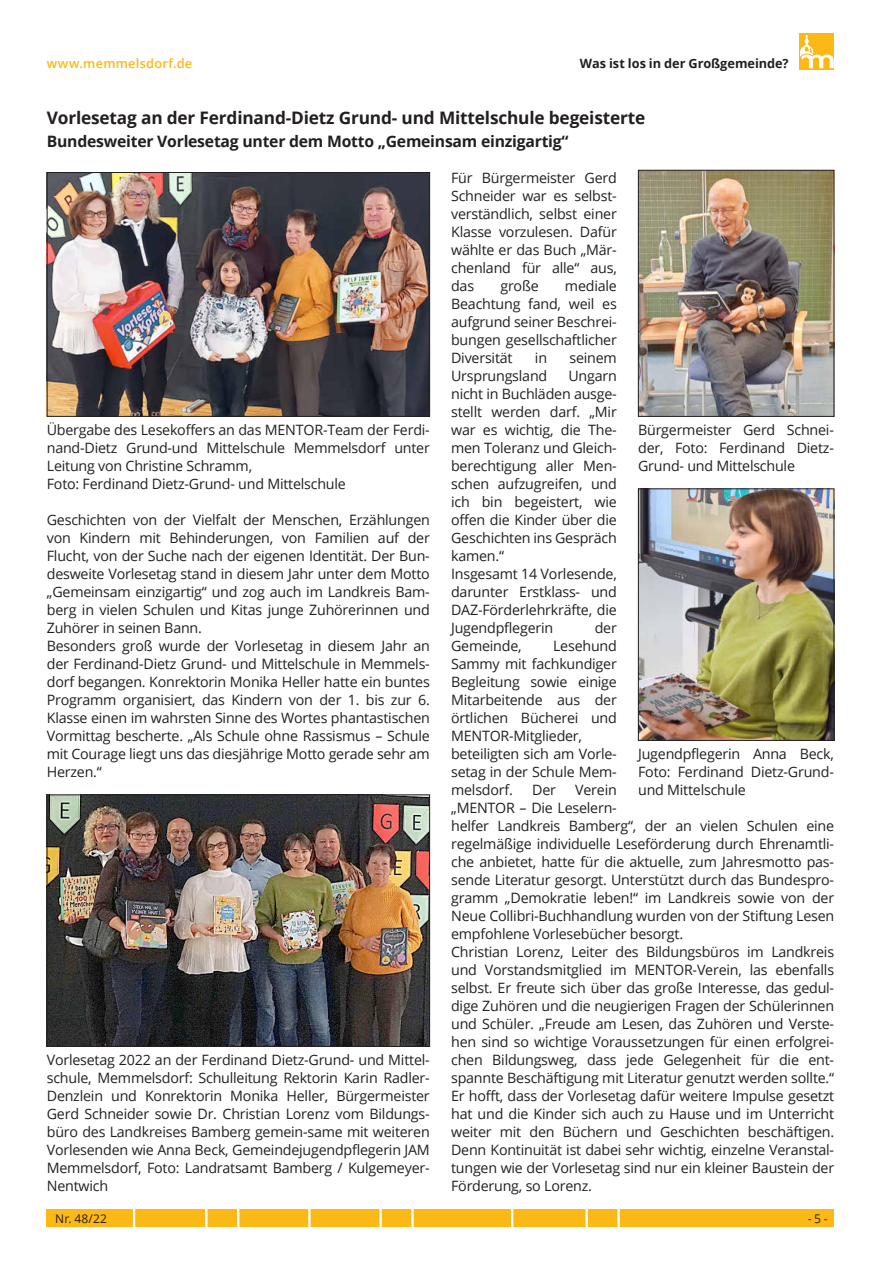
<style>
.page{position:relative;width:881px;height:1263px;background:#fff}
.page>*{position:absolute;margin:0;border:0;box-sizing:border-box;transform-origin:0 0}
.t1{font:700 17.25px "Open Sans";letter-spacing:-.01em;color:#231f20}
.t2{font:700 15.75px "Open Sans";letter-spacing:-.015em;color:#231f20}
.t3{font:14.25px/18px "Open Sans";letter-spacing:-.015em;color:#231f20}
.t4{font:700 12.75px "Open Sans";color:#231f20}
.t5{font:600 12.75px "Open Sans";letter-spacing:.02em;color:#fcb814}
.t6{font:12px "Open Sans";color:#231f20}
</style>
<div class="page">
<svg style="left:799px;top:34px;width:34px;height:36px"></svg>
<svg style="left:799px;top:35px;width:34px;height:33px"></svg>
<div style="left:47px;top:1210px;width:786px;height:17px;background:#fcb814"></div>
<svg style="left:133px;top:1210px;width:2px;height:17px"></svg>
<svg style="left:205px;top:1210px;width:2px;height:17px"></svg>
<svg style="left:237px;top:1210px;width:2px;height:17px"></svg>
<svg style="left:308px;top:1210px;width:2px;height:17px"></svg>
<svg style="left:379px;top:1210px;width:2px;height:17px"></svg>
<svg style="left:411px;top:1210px;width:2px;height:17px"></svg>
<svg style="left:511px;top:1210px;width:2px;height:17px"></svg>
<svg style="left:585px;top:1210px;width:2px;height:17px"></svg>
<svg style="left:617px;top:1210px;width:2px;height:17px"></svg>
<img style="left:49px;top:797px;width:378px;height:248px">
<div style="left:47px;top:795px;width:382px;height:252px;border:1px solid #231f20"></div>
<img style="left:49px;top:174px;width:378px;height:241px">
<div style="left:47px;top:172px;width:382px;height:245px;border:1px solid #231f20"></div>
<img style="left:640px;top:491px;width:191px;height:248px">
<div style="left:638px;top:489px;width:195px;height:252px;border:1px solid #231f20"></div>
<img style="left:640px;top:172px;width:191px;height:243px">
<div style="left:638px;top:170px;width:195px;height:247px;border:1px solid #231f20"></div>
<p class="t4" style="left:579px;top:54px;width:210px">Was ist los in der Großgemeinde?</p>
<p class="t1" style="left:47px;top:105px;width:599px">Vorlesetag an der Ferdinand-Dietz Grund- und Mittelschule begeisterte</p>
<p class="t2" style="left:47px;top:130px;width:523px">Bundesweiter Vorlesetag unter dem Motto „Gemeinsam einzigartig“</p>
<p class="t5" style="left:47px;top:55px;width:147px">www.memmelsdorf.de</p>
<p class="t3" style="left:451px;top:168px;width:167px;text-align:justify">Für Bürgermeister Gerd Schneider war es selbst&shy;verständlich, selbst einer Klasse vorzulesen. Dafür wählte er das Buch „Mär&shy;chenland für alle“ aus, das</p>
<p class="t3" style="left:500px;top:276px;width:40px">große</p>
<p class="t3" style="left:451px;top:276px;width:167px;text-align:justify;text-indent:114px">mediale Beachtung fand, weil es aufgrund seiner Beschrei&shy;bungen gesellschaftlicher Diversität</p>
<p class="t3" style="left:534px;top:348px;width:14px">in</p>
<p class="t3" style="left:569px;top:348px;width:49px">seinem</p>
<p class="t3" style="left:451px;top:366px;width:98px">Ursprungsland</p>
<p class="t3" style="left:451px;top:366px;width:167px;text-indent:117px">Ungarn nicht in Buchläden ausge&shy;stellt werden darf. „Mir war es wichtig, die The&shy;men Toleranz und Gleich&shy;berechtigung aller Men&shy;schen aufzugreifen, und ich bin begeistert, wie offen die Kinder über die<br>Geschichten ins Gespräch kamen.“<br>Insgesamt 14 Vorlesende, darunter Erstklass- und<br>DAZ-Förderlehrkräfte, die<br>Jugendpflegerin</p>
<p class="t3" style="left:47px;top:420px;width:384px">Übergabe des Lesekoffers an das MENTOR-Team der Ferdi&shy;nand-Dietz Grund-und Mittelschule Memmelsdorf unter Leitung von Christine Schramm,<br>Foto: Ferdinand Dietz-Grund- und Mittelschule</p>
<p class="t3" style="left:638px;top:420px;width:197px;text-align:justify">Bürgermeister Gerd Schnei&shy;der, Foto: Ferdinand Dietz-Grund- und Mittelschule</p>
<p class="t3" style="left:47px;top:510px;width:384px">Geschichten von der Vielfalt der Menschen, Erzählungen von Kindern mit Behinderungen, von Familien auf der Flucht, von der Suche nach der eigenen Identität. Der Bun&shy;desweite Vorlesetag stand in diesem Jahr unter dem Motto „Gemeinsam einzigartig“ und zog auch im Landkreis Bam&shy;berg in vielen Schulen und Kitas junge Zuhörerinnen und Zuhörer in seinen Bann.<br>Besonders groß wurde der Vorlesetag in diesem Jahr an der Ferdinand-Dietz Grund- und Mittelschule in Memmels&shy;dorf begangen. Konrektorin Monika Heller hatte ein buntes Programm organisiert, das Kindern von der 1. bis zur 6.<br>Klasse einen im wahrsten Sinne des Wortes phantastischen Vormittag bescherte. „Als Schule ohne Rassismus – Schule mit Courage liegt uns das diesjährige Motto gerade sehr am Herzen.“</p>
<p class="t3" style="left:594px;top:618px;width:24px">der</p>
<p class="t3" style="left:451px;top:636px;width:167px;text-indent:102px">Lesehund<br>Sammy mit fachkundiger<br>Begleitung sowie einige<br>Mitarbeitende aus der örtlichen Bücherei und<br>MENTOR-Mitglieder, beteiligten sich am Vorle&shy;setag in der Schule Mem&shy;melsdorf.</p>
<p class="t3" style="left:451px;top:636px;width:72px">Gemeinde,</p>
<p class="t3" style="left:638px;top:744px;width:197px;text-align:justify">Jugendpflegerin Anna Beck, Foto: Ferdinand Dietz-Grund&shy;und Mittelschule</p>
<p class="t3" style="left:451px;top:780px;width:384px;text-indent:124px">Verein<br>„MENTOR – Die Leselern-<br>helfer Landkreis Bamberg“, der an vielen Schulen eine regelmäßige individuelle Leseförderung durch Ehrenamtli&shy;che anbietet, hatte für die aktuelle, zum Jahresmotto pas&shy;sende Literatur gesorgt. Unterstützt durch das Bundespro&shy;gramm „Demokratie leben!“ im Landkreis sowie von der Neue Collibri-Buchhandlung wurden von der Stiftung Lesen empfohlene Vorlesebücher besorgt.<br>Christian Lorenz, Leiter des Bildungsbüros im Landkreis und Vorstandsmitglied im MENTOR-Verein, las ebenfalls selbst. Er freute sich über das große Interesse, das gedul&shy;dige Zuhören und die neugierigen Fragen der Schülerinnen und Schüler. „Freude am Lesen, das Zuhören und Verste&shy;hen sind so wichtige Voraussetzungen für einen erfolgrei&shy;chen Bildungsweg, dass jede Gelegenheit für die ent&shy;spannte Beschäftigung mit Literatur genutzt werden sollte.“ Er hofft, dass der Vorlesetag dafür weitere Impulse gesetzt hat und die Kinder sich auch zu Hause und im Unterricht weiter mit den Büchern und Geschichten beschäftigen.<br>Denn Kontinuität ist dabei sehr wichtig, einzelne Veranstal&shy;tungen wie der Vorlesetag sind nur ein kleiner Baustein der Förderung, so Lorenz.</p>
<p class="t3" style="left:532px;top:780px;width:25px">Der</p>
<p class="t3" style="left:47px;top:1050px;width:384px;text-align:justify">Vorlesetag 2022 an der Ferdinand Dietz-Grund- und Mittel&shy;schule, Memmelsdorf: Schulleitung Rektorin Karin Radler-Denzlein und Konrektorin Monika Heller, Bürgermeister Gerd Schneider sowie Dr. Christian Lorenz vom Bildungs&shy;büro des Landkreises Bamberg gemein-same mit weiteren Vorlesenden wie Anna Beck, Gemeindejugendpflegerin JAM Memmelsdorf, Foto: Landratsamt Bamberg / Kulgemeyer-Nentwich</p>
<p class="t6" style="left:55px;top:1211px;width:53px">Nr. 48/22</p>
<p class="t6" style="left:807px;top:1211px;width:22px">- 5 -</p>
</div>
